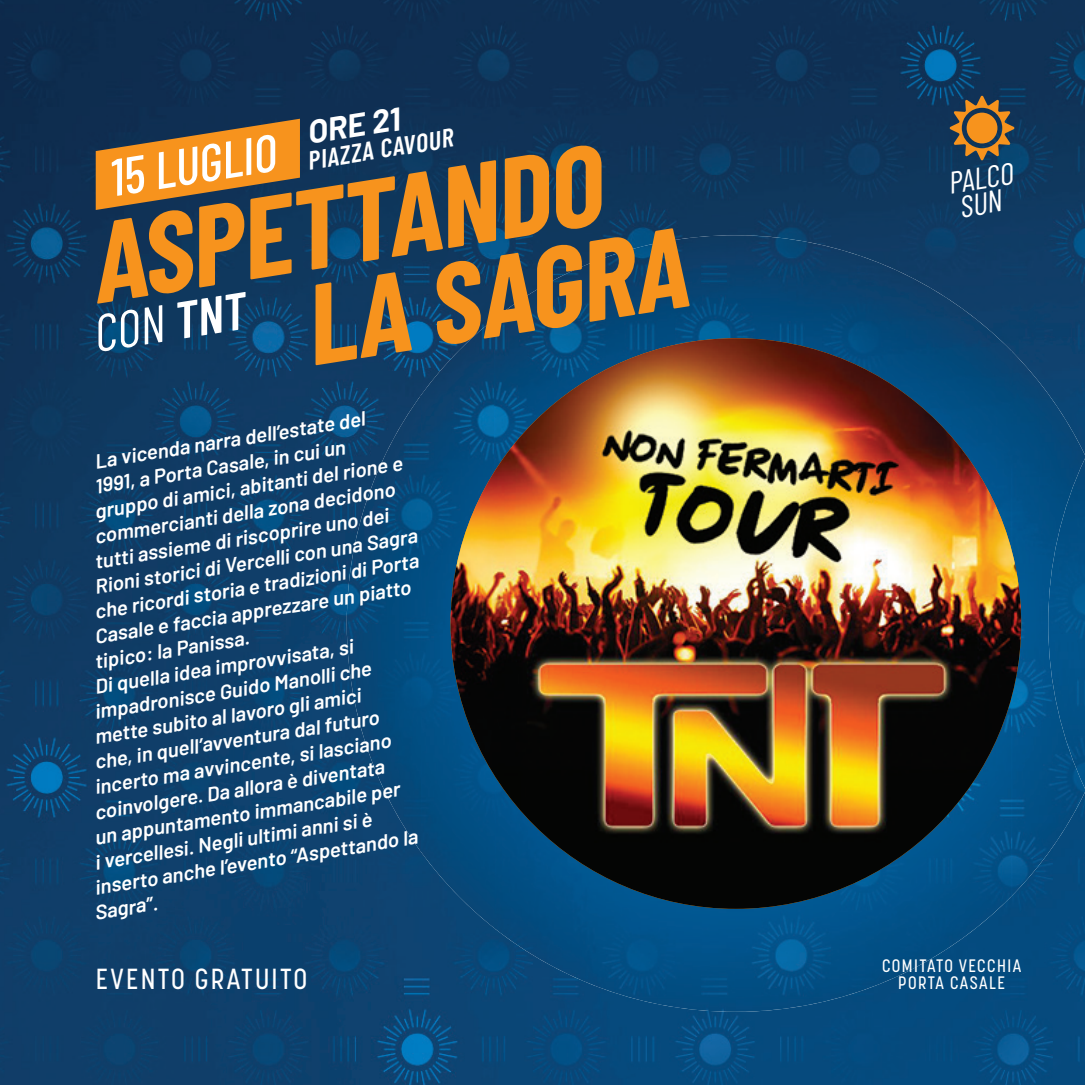
<style>
.page{position:relative;width:1085px;height:1085px;background:#fff}
.page>*{position:absolute;margin:0;border:0;box-sizing:border-box;transform-origin:0 0}
.t1{font:italic 700 113.62px "Barlow Condensed";color:#f7931d}
.t2{font:italic 500 51.98px "Barlow Condensed";color:#fff}
.t3{font:italic 51.98px "Barlow Condensed";color:#fff}
.t4{font:italic 30.6px/24.8px "Barlow Condensed";color:#fff}
.t5{font:500 28.8px "Korolev Condensed";letter-spacing:.08em;color:#fff}
.t6{font:italic 600 25.88px "Barlow Condensed";color:#fff}
.t7{font:italic 600 20.25px "Barlow";color:#fff}
.t8{font:500 18px/16.9px "Korolev Condensed";letter-spacing:.08em;color:#fff;text-align:center}
.s1{font-weight:600}
</style>
<div class="page">
<img style="left:0;top:0;width:1084px;height:1084px">
<img style="left:494px;top:235px;width:517px;height:776px">
<img style="left:1010px;top:350px;width:74px;height:546px">
<img style="left:420px;top:318px;width:75px;height:610px">
<img style="left:347px;top:395px;width:74px;height:456px">
<img style="left:1047px;top:458px;width:37px;height:330px">
<svg style="left:96px;top:119px;width:204px;height:91px;background:#a57030"></svg>
<img style="left:450px;top:338px;width:570px;height:570px;border-radius:285px">
<svg style="left:949px;top:95px;width:65px;height:66px;background:#585448"></svg>
<div style="left:966px;top:113px;width:31px;height:30px;background:#f7931d;border-radius:50%"></div>
<h2 class="t2" style="left:102px;top:142px;width:298px;rotate:-9deg">15 LUGLIO <sup>ORE</sup> <sup>21</sup></h2>
<p class="t6" style="left:304px;top:142px;width:148px;rotate:-9deg">PIAZZA CAVOUR</p>
<h1 class="t1" style="left:77px;top:184px;width:517px;rotate:-9deg">ASPETTANDO</h1>
<h1 class="t1" style="left:291px;top:246px;width:386px;rotate:-9deg">LA SAGRA</h1>
<h2 class="t3" style="left:87px;top:297px;width:154px;rotate:-9deg">CON <span class="s1">TNT</span></h2>
<p class="t7" style="left:92px;top:446px;width:275px;rotate:-9deg">La vicenda narra dell’estate del</p>
<p class="t7" style="left:92px;top:471px;width:255px;rotate:-9deg">1991, a Porta Casale, in cui un</p>
<p class="t7" style="left:92px;top:496px;width:313px;rotate:-9deg">gruppo di amici, abitanti del rione e</p>
<p class="t7" style="left:92px;top:522px;width:305px;rotate:-9deg">commercianti della zona decidono</p>
<p class="t7" style="left:92px;top:547px;width:299px;rotate:-9deg">tutti assieme di riscoprire uno dei</p>
<p class="t7" style="left:92px;top:572px;width:328px;rotate:-9deg">Rioni storici di Vercelli con una Sagra</p>
<p class="t7" style="left:92px;top:597px;width:329px;rotate:-9deg">che ricordi storia e tradizioni di Porta</p>
<p class="t7" style="left:92px;top:622px;width:321px;rotate:-9deg">Casale e faccia apprezzare un piatto</p>
<p class="t7" style="left:92px;top:647px;width:158px;rotate:-9deg">tipico: la Panissa.</p>
<p class="t7" style="left:92px;top:672px;width:263px;rotate:-9deg">Di quella idea improvvisata, si</p>
<p class="t7" style="left:92px;top:697px;width:281px;rotate:-9deg">impadronisce Guido Manolli che</p>
<p class="t7" style="left:92px;top:722px;width:271px;rotate:-9deg">mette subito al lavoro gli amici</p>
<p class="t7" style="left:92px;top:747px;width:289px;rotate:-9deg">che, in quell’avventura dal futuro</p>
<p class="t7" style="left:92px;top:772px;width:301px;rotate:-9deg">incerto ma avvincente, si lasciano</p>
<p class="t7" style="left:92px;top:797px;width:295px;rotate:-9deg">coinvolgere. Da allora è diventata</p>
<p class="t7" style="left:92px;top:822px;width:310px;rotate:-9deg">un appuntamento immancabile per</p>
<p class="t7" style="left:92px;top:847px;width:282px;rotate:-9deg">i vercellesi. Negli ultimi anni si è</p>
<p class="t7" style="left:92px;top:872px;width:328px;rotate:-9deg">inserto anche l’evento “Aspettando la</p>
<p class="t7" style="left:92px;top:897px;width:65px;rotate:-9deg">Sagra”.</p>
<h3 class="t4" style="left:945px;top:169px;width:67px;rotate:-9deg">PALCO<br>SUN</h3>
<h3 class="t5" style="left:96px;top:962px;width:213px">EVENTO GRATUITO</h3>
<p class="t8" style="left:882px;top:957px;width:140px">COMITATO VECCHIA<br>PORTA CASALE</p>
</div>
